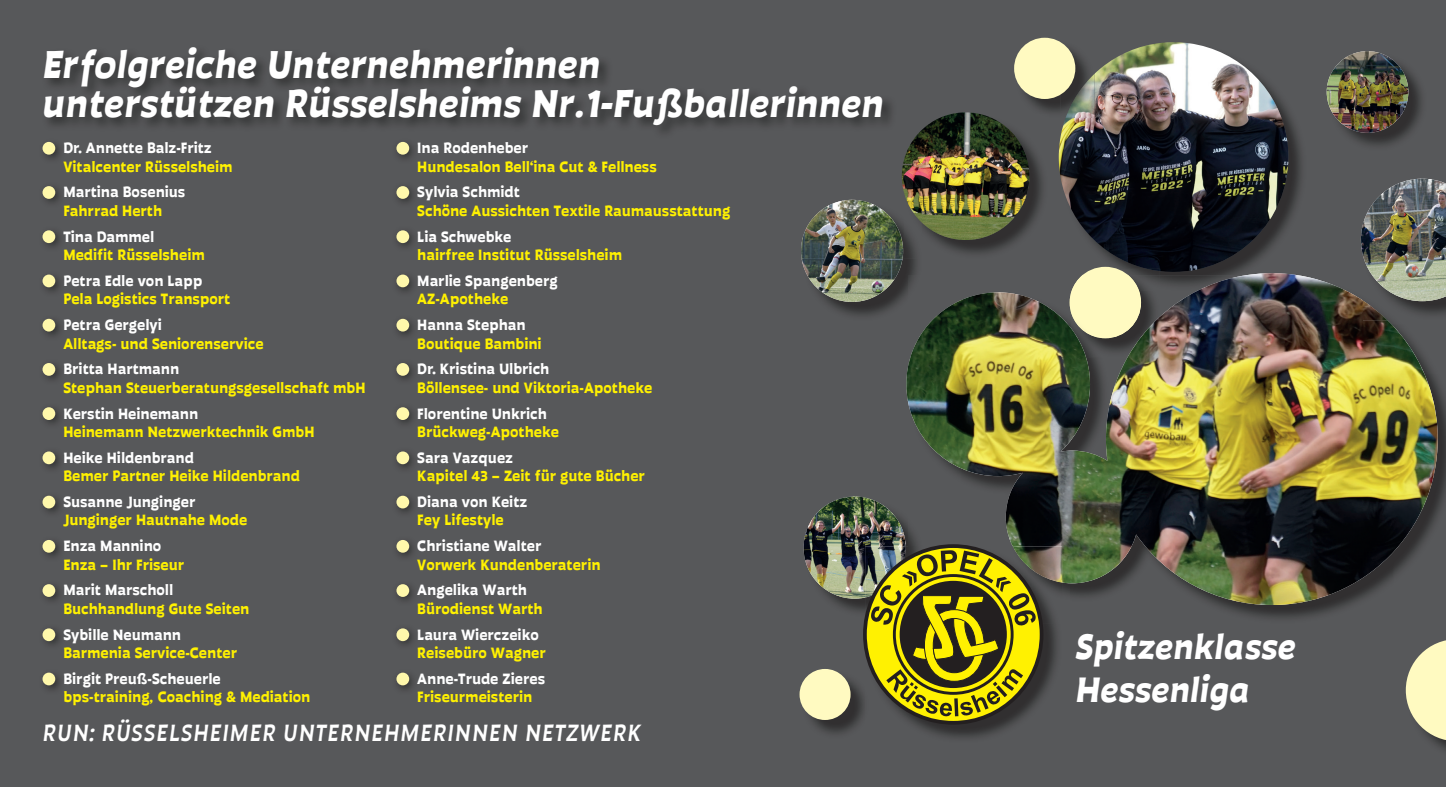
<style>
.page{position:relative;width:1446px;height:787px;background:#57585a}
.page>*{position:absolute;margin:0;border:0;box-sizing:border-box;transform-origin:0 0}
.t1{font:italic 900 39.6px/39px "Auster";color:#fff}
.t2{font:italic 900 36px/43.2px "Auster";color:#fff}
.t3{font:italic 500 24.75px "Auster";letter-spacing:.025em;color:#fff}
.t4{font:700 15.45px "Auster";color:#fff101}
.t5{font:700 15.45px "Auster";color:#fff}
</style>
<div class="page">
<img style="left:1061px;top:44px;width:241px;height:229px">
<img style="left:1059px;top:42px;width:114px;height:114px">
<img style="left:904px;top:114px;width:139px;height:140px">
<img style="left:902px;top:112px;width:63px;height:63px">
<img style="left:1017px;top:40px;width:77px;height:78px">
<img style="left:1061px;top:44px;width:33px;height:74px">
<img style="left:1065px;top:74px;width:29px;height:44px">
<img style="left:1016px;top:114px;width:32px;height:4px">
<div style="left:1014px;top:38px;width:61px;height:61px;background:#fffac1;border-radius:50%"></div>
<img style="left:1340px;top:53px;width:82px;height:93px">
<img style="left:1326px;top:51px;width:82px;height:82px;border-radius:41px">
<img style="left:808px;top:671px;width:56px;height:63px">
<div style="left:799px;top:669px;width:51px;height:51px;background:#fffac1;border-radius:50%"></div>
<img style="left:830px;top:501px;width:76px;height:111px">
<img style="left:803px;top:496px;width:102px;height:102px;border-radius:50%">
<img style="left:803px;top:496px;width:54px;height:102px">
<img style="left:803px;top:202px;width:114px;height:114px">
<img style="left:904px;top:202px;width:18px;height:57px">
<img style="left:907px;top:202px;width:15px;height:21px">
<img style="left:801px;top:200px;width:102px;height:102px;border-radius:51px">
<img style="left:1118px;top:269px;width:42px;height:4px">
<svg style="left:1147px;top:269px;width:13px;height:2px"></svg>
<img style="left:1071px;top:269px;width:21px;height:4px">
<div style="left:1069px;top:267px;width:72px;height:71px;background:#fffac1;border-radius:50%"></div>
<img style="left:1437px;top:383px;width:9px;height:133px">
<img style="left:1339px;top:605px;width:8px;height:4px">
<img style="left:906px;top:273px;width:531px;height:332px">
<img style="left:1060px;top:273px;width:212px;height:188px">
<img style="left:1387px;top:301px;width:59px;height:19px">
<img style="left:1363px;top:301px;width:24px;height:19px">
<img style="left:1361px;top:179px;width:85px;height:122px">
<svg style="left:1405px;top:640px;width:41px;height:101px"></svg>
<img style="left:865px;top:624px;width:192px;height:114px">
<img style="left:865px;top:671px;width:4px;height:67px">
<img style="left:865px;top:546px;width:40px;height:51px">
<img style="left:908px;top:546px;width:154px;height:78px">
<img style="left:1012px;top:546px;width:50px;height:36px">
<div style="left:863px;top:544px;width:180px;height:180px;border:4px solid #231f20;border-radius:50%"></div>
<svg style="left:871px;top:550px;width:165px;height:166px;background:#928a17"></svg>
<img style="left:42px;top:142px;width:18px;height:17px">
<div style="left:43px;top:142px;width:12px;height:13px;background:#fff8ab;border-radius:50%"></div>
<img style="left:42px;top:186px;width:18px;height:17px">
<div style="left:43px;top:186px;width:12px;height:13px;background:#fff8ab;border-radius:50%"></div>
<img style="left:42px;top:230px;width:18px;height:17px">
<div style="left:43px;top:230px;width:12px;height:13px;background:#fff8ab;border-radius:50%"></div>
<img style="left:42px;top:276px;width:18px;height:16px">
<div style="left:43px;top:274px;width:12px;height:13px;background:#fff8ab;border-radius:50%"></div>
<img style="left:42px;top:318px;width:18px;height:18px">
<div style="left:43px;top:319px;width:12px;height:12px;background:#fff8ab;border-radius:50%"></div>
<img style="left:42px;top:363px;width:18px;height:17px">
<div style="left:43px;top:363px;width:12px;height:13px;background:#fff8ab;border-radius:50%"></div>
<img style="left:42px;top:407px;width:18px;height:17px">
<div style="left:43px;top:407px;width:12px;height:13px;background:#fff8ab;border-radius:50%"></div>
<img style="left:42px;top:452px;width:18px;height:17px">
<div style="left:43px;top:451px;width:12px;height:13px;background:#fff8ab;border-radius:50%"></div>
<img style="left:42px;top:497px;width:18px;height:16px">
<div style="left:43px;top:495px;width:12px;height:13px;background:#fff8ab;border-radius:50%"></div>
<img style="left:42px;top:540px;width:18px;height:17px">
<div style="left:43px;top:540px;width:12px;height:12px;background:#fff8ab;border-radius:50%"></div>
<img style="left:42px;top:584px;width:18px;height:17px">
<div style="left:43px;top:584px;width:12px;height:13px;background:#fff8ab;border-radius:50%"></div>
<img style="left:42px;top:629px;width:18px;height:16px">
<div style="left:43px;top:628px;width:12px;height:13px;background:#fff8ab;border-radius:50%"></div>
<img style="left:42px;top:674px;width:18px;height:16px">
<div style="left:43px;top:672px;width:12px;height:13px;background:#fff8ab;border-radius:50%"></div>
<img style="left:397px;top:142px;width:16px;height:17px">
<div style="left:396px;top:142px;width:13px;height:13px;background:#fff8ab;border-radius:50%"></div>
<img style="left:397px;top:186px;width:16px;height:17px">
<div style="left:396px;top:186px;width:13px;height:13px;background:#fff8ab;border-radius:50%"></div>
<img style="left:397px;top:231px;width:16px;height:16px">
<div style="left:396px;top:230px;width:13px;height:13px;background:#fff8ab;border-radius:50%"></div>
<img style="left:397px;top:277px;width:16px;height:15px">
<div style="left:396px;top:274px;width:13px;height:13px;background:#fff8ab;border-radius:50%"></div>
<img style="left:397px;top:318px;width:16px;height:18px">
<div style="left:396px;top:319px;width:13px;height:12px;background:#fff8ab;border-radius:50%"></div>
<img style="left:397px;top:363px;width:16px;height:17px">
<div style="left:396px;top:363px;width:13px;height:13px;background:#fff8ab;border-radius:50%"></div>
<img style="left:397px;top:408px;width:16px;height:16px">
<div style="left:396px;top:407px;width:13px;height:13px;background:#fff8ab;border-radius:50%"></div>
<img style="left:397px;top:452px;width:16px;height:17px">
<div style="left:396px;top:451px;width:13px;height:13px;background:#fff8ab;border-radius:50%"></div>
<img style="left:397px;top:498px;width:16px;height:15px">
<div style="left:396px;top:495px;width:13px;height:13px;background:#fff8ab;border-radius:50%"></div>
<img style="left:397px;top:540px;width:16px;height:17px">
<div style="left:396px;top:540px;width:13px;height:12px;background:#fff8ab;border-radius:50%"></div>
<img style="left:397px;top:584px;width:16px;height:17px">
<div style="left:396px;top:584px;width:13px;height:13px;background:#fff8ab;border-radius:50%"></div>
<img style="left:397px;top:629px;width:16px;height:16px">
<div style="left:396px;top:628px;width:13px;height:13px;background:#fff8ab;border-radius:50%"></div>
<img style="left:397px;top:675px;width:16px;height:15px">
<div style="left:396px;top:672px;width:13px;height:13px;background:#fff8ab;border-radius:50%"></div>
<h1 class="t1" style="left:43px;top:44px;width:843px">Erfolgreiche Unternehmerinnen<br>unterstützen Rüsselsheims Nr.1-Fußballerinnen</h1>
<p class="t5" style="left:63px;top:139px;width:150px">Dr. Annette Balz-Fritz</p>
<p class="t4" style="left:63px;top:157px;width:171px">Vitalcenter Rüsselsheim</p>
<p class="t5" style="left:63px;top:183px;width:123px">Martina Bosenius</p>
<p class="t4" style="left:63px;top:201px;width:100px">Fahrrad Herth</p>
<p class="t5" style="left:63px;top:227px;width:92px">Tina Dammel</p>
<p class="t4" style="left:63px;top:246px;width:143px">Medifit Rüsselsheim</p>
<p class="t5" style="left:63px;top:271px;width:141px">Petra Edle von Lapp</p>
<p class="t4" style="left:63px;top:290px;width:169px">Pela Logistics Transport</p>
<p class="t5" style="left:63px;top:315px;width:100px">Petra Gergelyi</p>
<p class="t4" style="left:63px;top:334px;width:202px">Alltags- und Seniorenservice</p>
<p class="t5" style="left:63px;top:360px;width:117px">Britta Hartmann</p>
<p class="t4" style="left:63px;top:378px;width:304px">Stephan Steuerberatungsgesellschaft mbH</p>
<p class="t5" style="left:63px;top:404px;width:136px">Kerstin Heinemann</p>
<p class="t4" style="left:63px;top:422px;width:253px">Heinemann Netzwerktechnik GmbH</p>
<p class="t5" style="left:63px;top:448px;width:132px">Heike Hildenbrand</p>
<p class="t4" style="left:63px;top:467px;width:238px">Bemer Partner Heike Hildenbrand</p>
<p class="t5" style="left:63px;top:492px;width:134px">Susanne Junginger</p>
<p class="t4" style="left:63px;top:511px;width:185px">Junginger Hautnahe Mode</p>
<p class="t5" style="left:63px;top:536px;width:99px">Enza Mannino</p>
<p class="t4" style="left:63px;top:555px;width:122px">Enza – Ihr Friseur</p>
<p class="t5" style="left:63px;top:581px;width:111px">Marit Marscholl</p>
<p class="t4" style="left:63px;top:599px;width:187px">Buchhandlung Gute Seiten</p>
<p class="t5" style="left:63px;top:625px;width:119px">Sybille Neumann</p>
<p class="t4" style="left:63px;top:643px;width:175px">Barmenia Service-Center</p>
<p class="t5" style="left:63px;top:669px;width:159px">Birgit Preuß-Scheuerle</p>
<p class="t4" style="left:63px;top:688px;width:248px">bps-training, Coaching &amp; Mediation</p>
<p class="t5" style="left:417px;top:139px;width:112px">Ina Rodenheber</p>
<p class="t4" style="left:417px;top:157px;width:241px">Hundesalon Bell‘ina Cut &amp; Fellness</p>
<p class="t5" style="left:417px;top:183px;width:104px">Sylvia Schmidt</p>
<p class="t4" style="left:417px;top:201px;width:314px">Schöne Aussichten Textile Raumausstattung</p>
<p class="t5" style="left:417px;top:227px;width:96px">Lia Schwebke</p>
<p class="t4" style="left:417px;top:246px;width:206px">hairfree Institut Rüsselsheim</p>
<p class="t5" style="left:417px;top:271px;width:142px">Marlie Spangenberg</p>
<p class="t4" style="left:417px;top:290px;width:93px">AZ-Apotheke</p>
<p class="t5" style="left:417px;top:315px;width:110px">Hanna Stephan</p>
<p class="t4" style="left:417px;top:334px;width:126px">Boutique Bambini</p>
<p class="t5" style="left:417px;top:360px;width:134px">Dr. Kristina Ulbrich</p>
<p class="t4" style="left:417px;top:378px;width:237px">Böllensee- und Viktoria-Apotheke</p>
<p class="t5" style="left:417px;top:404px;width:131px">Florentine Unkrich</p>
<p class="t4" style="left:417px;top:422px;width:143px">Brückweg-Apotheke</p>
<p class="t5" style="left:417px;top:448px;width:97px">Sara Vazquez</p>
<p class="t4" style="left:417px;top:467px;width:229px">Kapitel 43 – Zeit für gute Bücher</p>
<p class="t5" style="left:417px;top:492px;width:111px">Diana von Keitz</p>
<p class="t4" style="left:417px;top:511px;width:88px">Fey Lifestyle</p>
<p class="t5" style="left:417px;top:536px;width:126px">Christiane Walter</p>
<p class="t4" style="left:417px;top:555px;width:185px">Vorwerk Kundenberaterin</p>
<p class="t5" style="left:417px;top:581px;width:111px">Angelika Warth</p>
<p class="t4" style="left:417px;top:599px;width:127px">Bürodienst Warth</p>
<p class="t5" style="left:417px;top:625px;width:123px">Laura Wierczeiko</p>
<p class="t4" style="left:417px;top:643px;width:130px">Reisebüro Wagner</p>
<p class="t5" style="left:417px;top:669px;width:129px">Anne-Trude Zieres</p>
<p class="t4" style="left:417px;top:688px;width:117px">Friseurmeisterin</p>
<h3 class="t3" style="left:43px;top:717px;width:600px">RUN: RÜSSELSHEIMER UNTERNEHMERINNEN NETZWERK</h3>
<h2 class="t2" style="left:1075px;top:624px;width:222px">Spitzenklasse<br>Hessenliga</h2>
</div>
